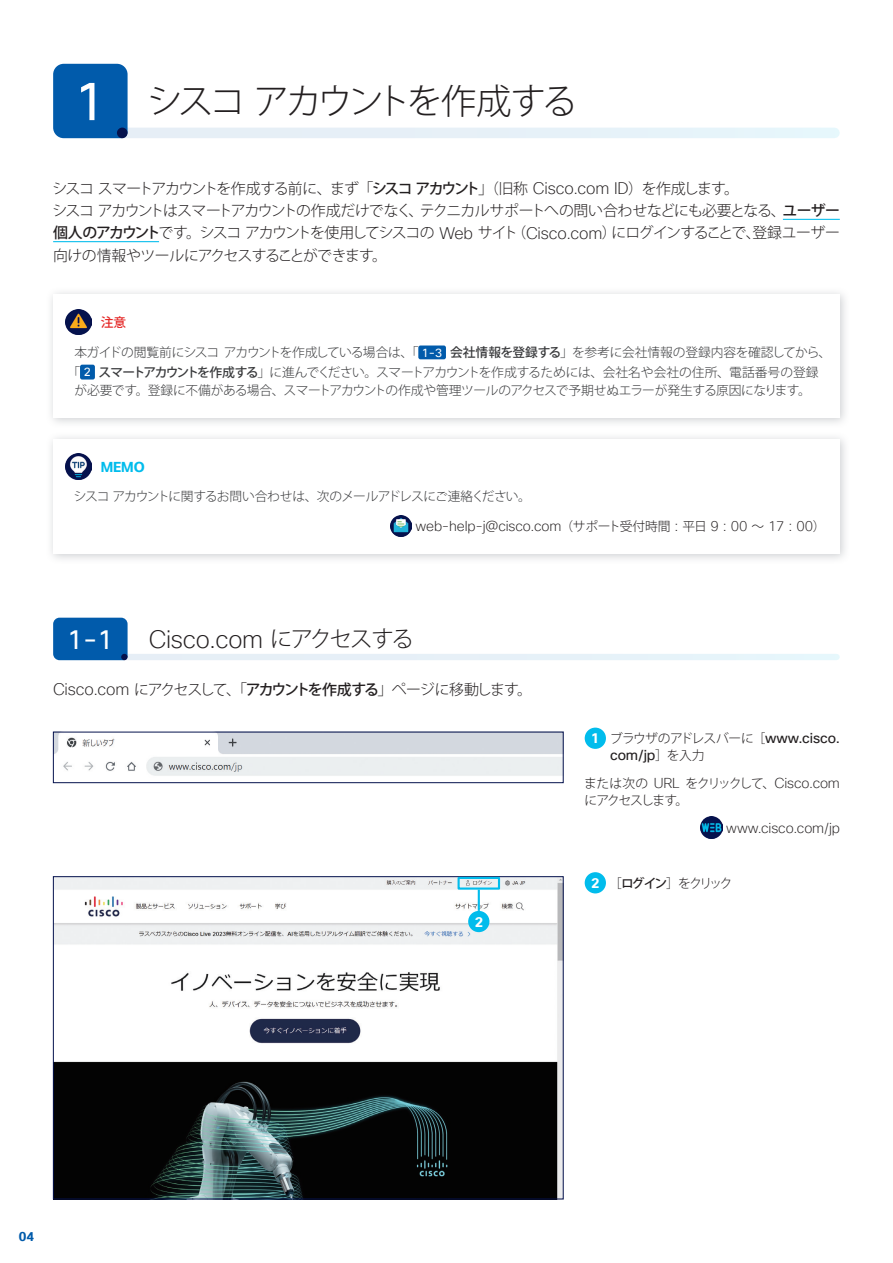
<style>
.page{position:relative;width:893px;height:1263px;background:#fff}
.page>*{position:absolute;margin:0;border:0;box-sizing:border-box;transform-origin:0 0}
.t1{font:300 35.1px "Koz Go Pro";letter-spacing:-.09em;color:#231f20}
.t2{font:26.55px "Cisco Sans TT";color:#fff}
.t3{font:200 24.6px "Cisco Sans TT";letter-spacing:-.01em;color:#231f20}
.t4{font:300 14.85px/22.4px "Koz Go Pro";letter-spacing:-.07em;color:#231f20}
.t5{font:200 14.1px "Cisco Sans TT";letter-spacing:-.01em;color:#231f20}
.t6{font:14.1px "Cisco Sans TT";color:#231f20}
.t7{font:700 14.1px "Cisco Sans TT";color:#01bcec}
.t8{font:700 13.8px "Cisco Sans TT";color:#fff}
.t9{font:300 12.75px/19.6px "Koz Go Pro";letter-spacing:-.03em;color:#393a3c}
.t10{font:300 12.75px/17px "Koz Go Pro";letter-spacing:-.085em;color:#231f20}
.t11{font:300 12.75px "Koz Go Pro";letter-spacing:-.055em;color:#393a3c}
.t12{font:300 12.75px "Koz Go Pro";letter-spacing:-.05em;color:#231f20}
.t13{font:700 12.75px "Cisco Sans TT";color:#015bab}
.t14{font:500 12.75px "Koz Go Pro";color:#e42625}
.s1{font-family:"Cisco Sans TT";font-weight:400;font-size:53.1px;color:#fff}
.s2{font-weight:500}
.s3{font-family:"Cisco Sans TT";font-weight:200;font-size:16.35px}
.s4{font-family:"Cisco Sans TT";font-weight:400;font-size:11.7px;color:#fff}
.s5{font-family:"Koz Go Pro";font-weight:300;font-size:12.75px}
.s6{font-family:"Koz Go Pro";font-weight:300;font-size:22.35px}
.s7{font-family:"Cisco Sans TT";font-weight:700;font-size:13.8px;color:#fff}
.s8{font-family:"Cisco Sans TT";font-weight:400;font-size:14.1px}
.s9{font-family:"Cisco Sans TT";font-weight:200;font-size:14.1px}
</style>
<div class="page">
<div style="left:122px;top:128px;width:712px;height:10px;background:#e6f0f7"></div>
<hr style="left:783px;top:219px;width:57px;height:1px;background:#01bcec">
<hr style="left:53px;top:241px;width:106px;height:1px;background:#01bcec">
<div style="left:53px;top:64px;width:75px;height:74px;background:#015bab"></div>
<div style="left:117px;top:128px;width:11px;height:10px;background:#05124d;border-radius:50%"></div>
<img style="left:55px;top:734px;width:506px;height:42px">
<div style="left:53px;top:732px;width:510px;height:51px;border:1px solid #05124d"></div>
<div style="left:585px;top:728px;width:21px;height:21px;background:#01bcec;border-radius:50%"></div>
<img style="left:701px;top:817px;width:21px;height:21px">
<div style="left:585px;top:872px;width:21px;height:21px;background:#01bcec;border-radius:50%"></div>
<img style="left:55px;top:878px;width:506px;height:319px">
<div style="left:468px;top:911px;width:21px;height:21px;background:#01bcec;border-radius:50%"></div>
<div style="left:458px;top:877px;width:42px;height:13px;border:2px solid #01bcec"></div>
<hr style="left:478px;top:890px;width:2px;height:21px;background:#01bcec">
<div style="left:123px;top:654px;width:714px;height:6px;background:#e6f0f7"></div>
<div style="left:53px;top:618px;width:75px;height:42px;background:#015bab"></div>
<div style="left:121px;top:654px;width:7px;height:6px;background:#05124d;border-radius:50%"></div>
<div style="left:46px;top:431px;width:805px;height:134px;background:#9ea2a7;opacity:.5"></div>
<div style="left:53px;top:439px;width:787px;height:115px;background:#fff"></div>
<img style="left:66px;top:454px;width:25px;height:25px">
<img style="left:390px;top:516px;width:21px;height:21px">
<div style="left:46px;top:287px;width:805px;height:142px;background:#9ea2a7;opacity:.5"></div>
<div style="left:53px;top:294px;width:787px;height:124px;background:#fff"></div>
<div style="left:418px;top:345px;width:28px;height:14px;background:#015bab;border-radius:2px"></div>
<div style="left:80px;top:365px;width:15px;height:14px;background:#015bab;border-radius:2px"></div>
<img style="left:66px;top:309px;width:25px;height:26px">
<h1 class="t1" style="left:74px;top:78px;width:505px"><span class="s1">1</span> シスコアカウントを作成する</h1>
<p class="t4" style="left:53px;top:177px;width:789px">シスコスマートアカウントを作成する前に、まず「<span class="s2">シスコアカウント</span>」（旧称 <span class="s3">Cisco.com ID</span>）を作成します。<br>シスコアカウントはスマートアカウントの作成だけでなく、テクニカルサポートへの問い合わせなどにも必要となる、<span class="s2">ユーザー個人のアカウント</span>です。シスコアカウントを使用してシスコの <span class="s3">Web</span> サイト（<span class="s3">Cisco.com</span>）にログインすることで、登録ユーザー向けの情報やツールにアクセスすることができます。</p>
<p class="t14" style="left:101px;top:314px;width:27px">注意</p>
<p class="t9" style="left:67px;top:343px;width:765px;text-indent:7px">本ガイドの閲覧前にシスコアカウントを作成している場合は、「 <span class="s4">1-3</span> <span class="s2">会社情報を登録する</span>」を参考に会社情報の登録内容を確認してから、「 <span class="s4">2</span> <span class="s2">スマートアカウントを作成する</span>」に進んでください。スマートアカウントを作成するためには、会社名や会社の住所、電話番号の登録</p>
<p class="t9" style="left:74px;top:381px;width:738px">が必要です。登録に不備がある場合、スマートアカウントの作成や管理ツールのアクセスで予期せぬエラーが発生する原因になります。</p>
<p class="t7" style="left:101px;top:457px;width:45px">MEMO</p>
<p class="t11" style="left:74px;top:488px;width:458px">シスコアカウントに関するお問い合わせは、次のメールアドレスにご連絡ください。</p>
<p class="t5" style="left:416px;top:517px;width:411px">web-help-j@cisco.com<span class="s5">（サポート受付時間</span> : <span class="s5">平日</span> 9 : 00 <span class="s5">～</span> 17 : 00<span class="s5">）</span></p>
<h2 class="t2" style="left:67px;top:622px;width:48px">1-1</h2>
<h3 class="t3" style="left:149px;top:623px;width:267px">Cisco.com <span class="s6">にアクセスする</span></h3>
<p class="t4" style="left:53px;top:678px;width:481px"><span class="s3">Cisco.com</span> にアクセスして、「<span class="s2">アカウントを作成する</span>」ページに移動します。</p>
<p class="t8" style="left:475px;top:912px;width:10px">2</p>
<p class="t12" style="left:591px;top:730px;width:250px"><span class="s7">1</span> ブラウザのアドレスバーに［<span class="s8">www.cisco.</span></p>
<p class="t6" style="left:610px;top:746px;width:96px">com/jp<span class="s5">］を入力</span></p>
<p class="t10" style="left:584px;top:775px;width:257px">または次の <span class="s9">URL</span> をクリックして、<span class="s9">Cisco.com</span>にアクセスします。</p>
<p class="t5" style="left:726px;top:819px;width:115px">www.cisco.com/jp</p>
<p class="t10" style="left:591px;top:875px;width:143px"><span class="s7">2</span> ［<span class="s2">ログイン</span>］をクリック</p>
<p class="t13" style="left:19px;top:1228px;width:17px">04</p>
</div>
